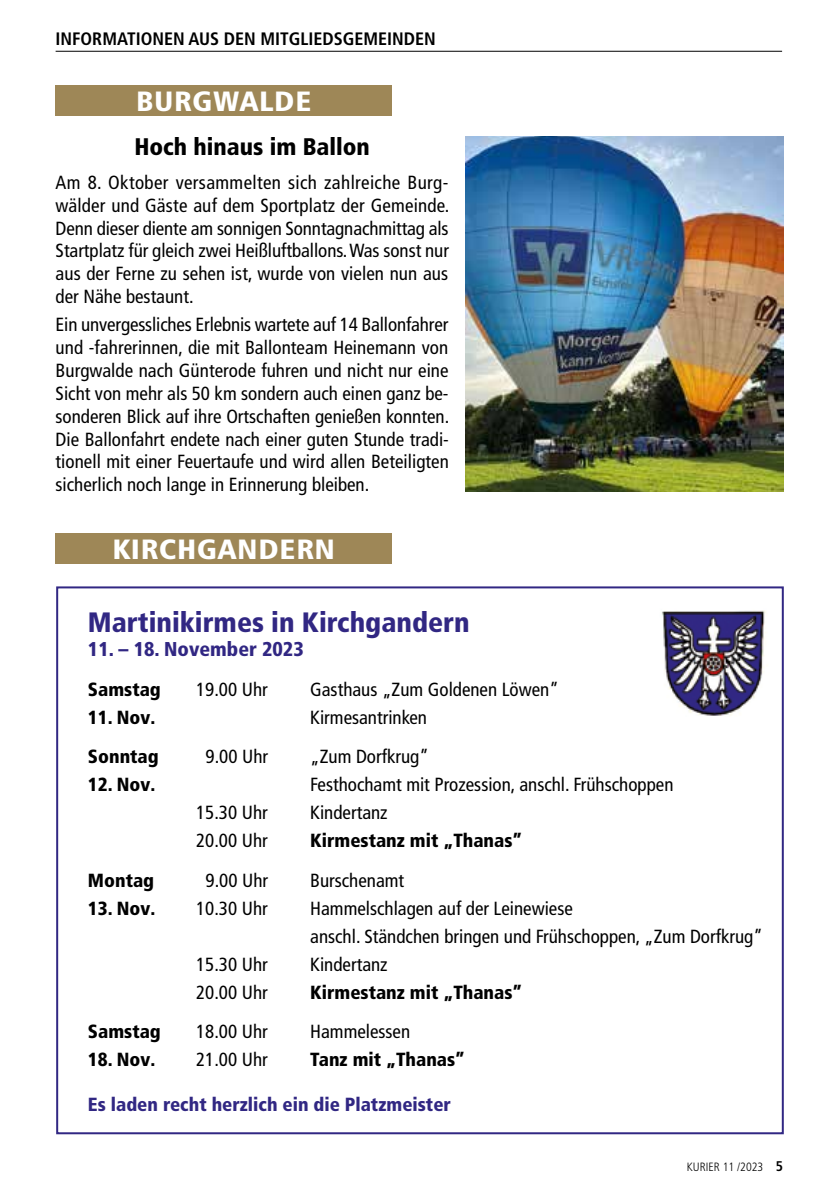
<style>
.page{position:relative;width:840px;height:1191px;background:#fff}
.page>*{position:absolute;margin:0;border:0;box-sizing:border-box;transform-origin:0 0}
.t1{font:900 condensed 28px "Frutiger LT Std";color:#312783}
.t2{font:28px "Humanist 777 BT Black Condensed B";letter-spacing:.025em;color:#fff;scale:1.1 1}
.t3{font:900 condensed 24px "Frutiger LT Std";color:#000}
.t4{font:900 condensed 20px "Frutiger LT Std";color:#312783}
.t5{font:condensed 19px/22.8px "Frutiger LT Std";color:#000;text-align:justify}
.t6{font:900 condensed 19px "Frutiger LT Std";color:#000}
.t7{font:900 condensed 19px "Frutiger LT Std";color:#312783}
.t8{font:700 condensed 18px "Frutiger LT Std";color:#000}
.t9{font:300 condensed 12px "Frutiger LT Std";color:#000}
.s1{font-weight:700;font-size:14px}
</style>
<div class="page">
<hr style="left:56px;top:51px;width:725px;height:1px;background:#000">
<div style="left:56px;top:85px;width:336px;height:30px;background:#9e8757"></div>
<img style="left:465px;top:137px;width:317px;height:355px">
<img style="left:662px;top:610px;width:104px;height:106px">
<div style="left:56px;top:533px;width:336px;height:30px;background:#9e8757"></div>
<p class="t8" style="left:56px;top:28px;width:381px">INFORMATIONEN AUS DEN MITGLIEDSGEMEINDEN</p>
<h1 class="t2" style="left:136px;top:83px;width:161px">BURGWALDE</h1>
<p class="t3" style="left:134px;top:132px;width:237px">Hoch hinaus im Ballon</p>
<p class="t5" style="left:56px;top:171px;width:395px">Am 8. Oktober versammelten sich zahlreiche Burg&shy;wälder und Gäste auf dem Sportplatz der Gemeinde.<br>Denn dieser diente am sonnigen Sonntagnachmittag als Startplatz für gleich zwei Heißluftballons. Was sonst nur aus der Ferne zu sehen ist, wurde von vielen nun aus der Nähe bestaunt.</p>
<p class="t5" style="left:56px;top:314px;width:395px">Ein unvergessliches Erlebnis wartete auf 14 Ballonfahrer und -fahrerinnen, die mit Ballonteam Heinemann von Burgwalde nach Günterode fuhren und nicht nur eine Sicht von mehr als 50 km sondern auch einen ganz be&shy;sonderen Blick auf ihre Ortschaften genießen konnten.<br>Die Ballonfahrt endete nach einer guten Stunde tradi&shy;tionell mit einer Feuertaufe und wird allen Beteiligten sicherlich noch lange in Erinnerung bleiben.</p>
<h1 class="t2" style="left:112px;top:531px;width:204px">KIRCHGANDERN</h1>
<h1 class="t1" style="left:88px;top:606px;width:383px">Martinikirmes in Kirchgandern</h1>
<p class="t4" style="left:88px;top:637px;width:217px">11. – 18. November 2023</p>
<p class="t6" style="left:88px;top:677px;width:74px">Samstag</p>
<p class="t5" style="left:196px;top:678px;width:73px">19.00 Uhr</p>
<p class="t5" style="left:310px;top:678px;width:250px">Gasthaus „Zum Goldenen Löwen”</p>
<p class="t6" style="left:88px;top:705px;width:69px">11. Nov.</p>
<p class="t5" style="left:310px;top:706px;width:118px">Kirmesantrinken</p>
<p class="t6" style="left:88px;top:745px;width:72px">Sonntag</p>
<p class="t5" style="left:205px;top:745px;width:64px">9.00 Uhr</p>
<p class="t5" style="left:310px;top:745px;width:120px">„Zum Dorfkrug”</p>
<p class="t6" style="left:88px;top:773px;width:69px">12. Nov.</p>
<p class="t5" style="left:310px;top:773px;width:364px">Festhochamt mit Prozession, anschl. Frühschoppen</p>
<p class="t5" style="left:196px;top:801px;width:73px">15.30 Uhr</p>
<p class="t5" style="left:310px;top:801px;width:79px">Kindertanz</p>
<p class="t5" style="left:196px;top:829px;width:73px">20.00 Uhr</p>
<p class="t6" style="left:310px;top:829px;width:213px">Kirmestanz mit „Thanas”</p>
<p class="t6" style="left:88px;top:868px;width:68px">Montag</p>
<p class="t5" style="left:205px;top:868px;width:64px">9.00 Uhr</p>
<p class="t5" style="left:310px;top:868px;width:95px">Burschenamt</p>
<p class="t6" style="left:88px;top:896px;width:69px">13. Nov.</p>
<p class="t5" style="left:196px;top:896px;width:73px">10.30 Uhr</p>
<p class="t5" style="left:310px;top:894px;width:454px;line-height:28px">Hammelschlagen auf der Leinewiese<br>anschl. Ständchen bringen und Frühschoppen, „Zum Dorfkrug”</p>
<p class="t5" style="left:196px;top:952px;width:73px">15.30 Uhr</p>
<p class="t5" style="left:310px;top:952px;width:79px">Kindertanz</p>
<p class="t5" style="left:196px;top:980px;width:73px">20.00 Uhr</p>
<p class="t6" style="left:310px;top:980px;width:213px">Kirmestanz mit „Thanas”</p>
<p class="t6" style="left:88px;top:1019px;width:74px">Samstag</p>
<p class="t5" style="left:196px;top:1020px;width:73px">18.00 Uhr</p>
<p class="t5" style="left:310px;top:1020px;width:101px">Hammelessen</p>
<p class="t6" style="left:88px;top:1048px;width:69px">18. Nov.</p>
<p class="t5" style="left:196px;top:1048px;width:73px">21.00 Uhr</p>
<p class="t6" style="left:310px;top:1048px;width:156px">Tanz mit „Thanas”</p>
<p class="t7" style="left:88px;top:1093px;width:364px">Es laden recht herzlich ein die Platzmeister</p>
<p class="t9" style="left:686px;top:1159px;width:98px">KURIER 11 /2023 <span class="s1">5</span></p>
</div>
